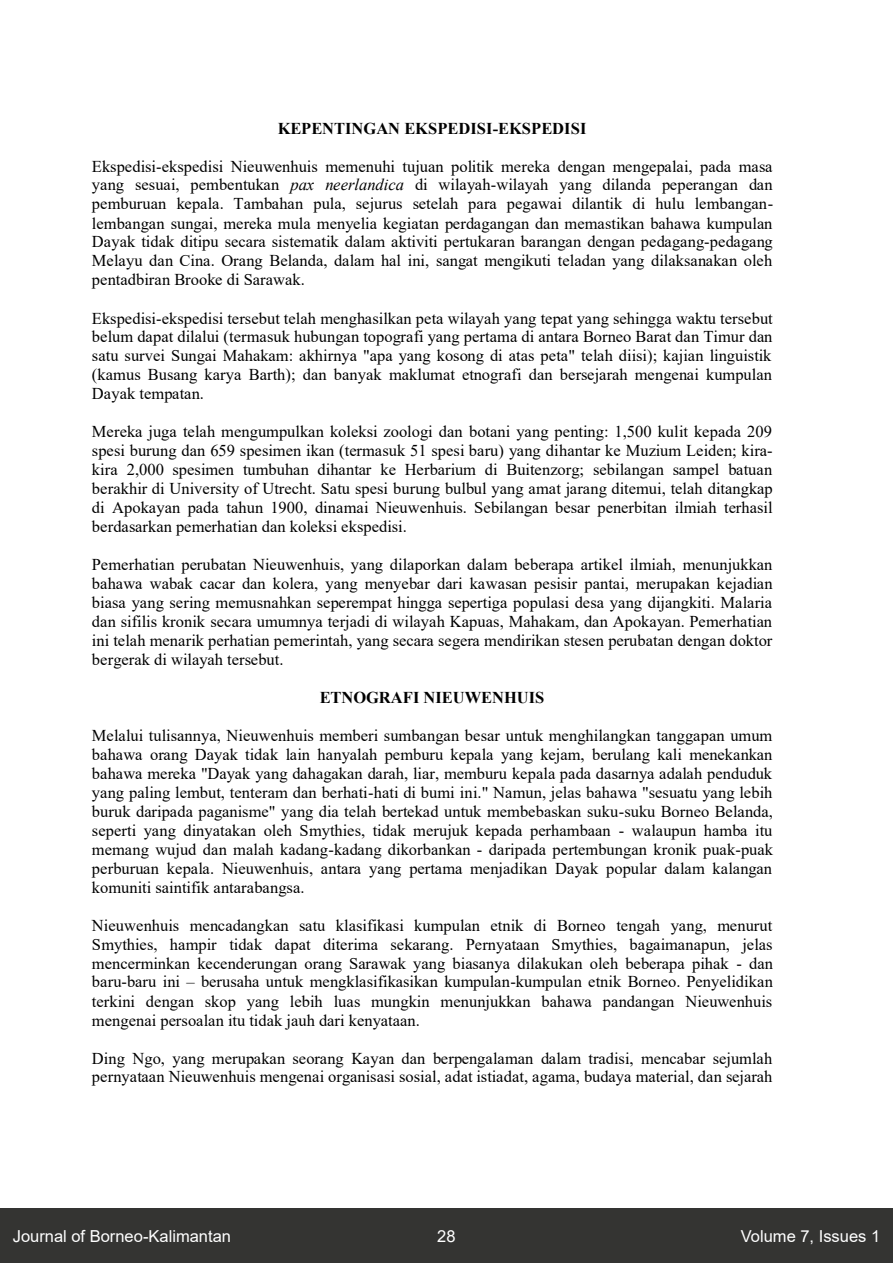
<style>
.page{position:relative;width:893px;height:1263px;background:#fff}
.page>*{position:absolute;margin:0;border:0;box-sizing:border-box;transform-origin:0 0}
.t1{font:16.5px/18.9px "Times New Roman";color:#000;text-align:justify}
.t2{font:700 16.5px "Times New Roman";color:#000}
.t3{font:16.5px "Arial";color:#fff}
.s1{font-style:italic}
</style>
<div class="page">
<div style="left:0;top:1209px;width:893px;height:54px;background:#343432"></div>
<p class="t2" style="left:278px;top:116px;width:310px">KEPENTINGAN EKSPEDISI-EKSPEDISI</p>
<p class="t1" style="left:92px;top:156px;width:683px">Ekspedisi-ekspedisi Nieuwenhuis memenuhi tujuan politik mereka dengan mengepalai, pada masa yang sesuai, pembentukan <span class="s1">pax neerlandica</span> di wilayah-wilayah yang dilanda peperangan dan pemburuan kepala. Tambahan pula, sejurus setelah para pegawai dilantik di hulu lembangan&shy;lembangan sungai, mereka mula menyelia kegiatan perdagangan dan memastikan bahawa kumpulan Dayak tidak ditipu secara sistematik dalam aktiviti pertukaran barangan dengan pedagang-pedagang Melayu dan Cina. Orang Belanda, dalam hal ini, sangat mengikuti teladan yang dilaksanakan oleh pentadbiran Brooke di Sarawak.</p>
<p class="t1" style="left:92px;top:308px;width:682px">Ekspedisi-ekspedisi tersebut telah menghasilkan peta wilayah yang tepat yang sehingga waktu tersebut belum dapat dilalui (termasuk hubungan topografi yang pertama di antara Borneo Barat dan Timur dan satu survei Sungai Mahakam: akhirnya "apa yang kosong di atas peta" telah diisi); kajian linguistik (kamus Busang karya Barth); dan banyak maklumat etnografi dan bersejarah mengenai kumpulan Dayak tempatan.</p>
<p class="t1" style="left:92px;top:422px;width:682px">Mereka juga telah mengumpulkan koleksi zoologi dan botani yang penting: 1,500 kulit kepada 209 spesi burung dan 659 spesimen ikan (termasuk 51 spesi baru) yang dihantar ke Muzium Leiden; kira&shy;kira 2,000 spesimen tumbuhan dihantar ke Herbarium di Buitenzorg; sebilangan sampel batuan berakhir di University of Utrecht. Satu spesi burung bulbul yang amat jarang ditemui, telah ditangkap di Apokayan pada tahun 1900, dinamai Nieuwenhuis. Sebilangan besar penerbitan ilmiah terhasil berdasarkan pemerhatian dan koleksi ekspedisi.</p>
<p class="t1" style="left:92px;top:554px;width:682px">Pemerhatian perubatan Nieuwenhuis, yang dilaporkan dalam beberapa artikel ilmiah, menunjukkan bahawa wabak cacar dan kolera, yang menyebar dari kawasan pesisir pantai, merupakan kejadian biasa yang sering memusnahkan seperempat hingga sepertiga populasi desa yang dijangkiti. Malaria dan sifilis kronik secara umumnya terjadi di wilayah Kapuas, Mahakam, dan Apokayan. Pemerhatian ini telah menarik perhatian pemerintah, yang secara segera mendirikan stesen perubatan dengan doktor bergerak di wilayah tersebut.</p>
<p class="t2" style="left:320px;top:685px;width:226px">ETNOGRAFI NIEUWENHUIS</p>
<p class="t1" style="left:92px;top:725px;width:682px">Melalui tulisannya, Nieuwenhuis memberi sumbangan besar untuk menghilangkan tanggapan umum bahawa orang Dayak tidak lain hanyalah pemburu kepala yang kejam, berulang kali menekankan bahawa mereka "Dayak yang dahagakan darah, liar, memburu kepala pada dasarnya adalah penduduk yang paling lembut, tenteram dan berhati-hati di bumi ini." Namun, jelas bahawa "sesuatu yang lebih buruk daripada paganisme" yang dia telah bertekad untuk membebaskan suku-suku Borneo Belanda, seperti yang dinyatakan oleh Smythies, tidak merujuk kepada perhambaan - walaupun hamba itu memang wujud dan malah kadang-kadang dikorbankan - daripada pertembungan kronik puak-puak perburuan kepala. Nieuwenhuis, antara yang pertama menjadikan Dayak popular dalam kalangan komuniti saintifik antarabangsa.</p>
<p class="t1" style="left:92px;top:915px;width:682px">Nieuwenhuis mencadangkan satu klasifikasi kumpulan etnik di Borneo tengah yang, menurut Smythies, hampir tidak dapat diterima sekarang. Pernyataan Smythies, bagaimanapun, jelas mencerminkan kecenderungan orang Sarawak yang biasanya dilakukan oleh beberapa pihak - dan baru-baru ini – berusaha untuk mengklasifikasikan kumpulan-kumpulan etnik Borneo. Penyelidikan terkini dengan skop yang lebih luas mungkin menunjukkan bahawa pandangan Nieuwenhuis mengenai persoalan itu tidak jauh dari kenyataan.</p>
<p class="t1" style="left:92px;top:1048px;width:682px">Ding Ngo, yang merupakan seorang Kayan dan berpengalaman dalam tradisi, mencabar sejumlah pernyataan Nieuwenhuis mengenai organisasi sosial, adat istiadat, agama, budaya material, dan sejarah</p>
<p class="t3" style="left:13px;top:1224px;width:220px">Journal of Borneo-Kalimantan</p>
<p class="t3" style="left:437px;top:1224px;width:20px">28</p>
<p class="t3" style="left:741px;top:1224px;width:141px">Volume 7, Issues 1</p>
</div>
